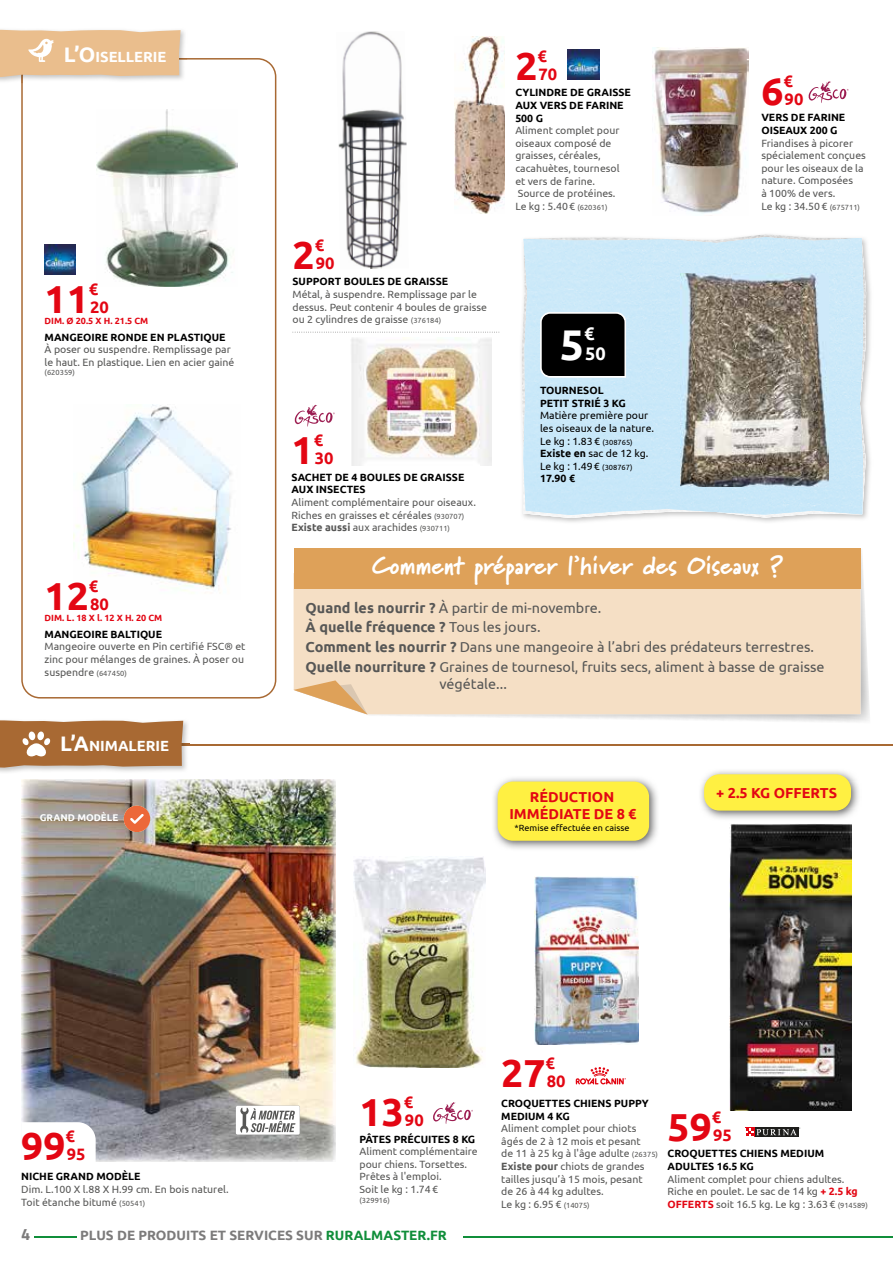
<style>
.page{position:relative;width:893px;height:1263px;background:#fff}
.page>*{position:absolute;margin:0;border:0;box-sizing:border-box;transform-origin:0 0}
.t1{font:700 42.9px "Ubuntu";color:#fff}
.t2{font:700 39px "Ubuntu";color:#e30613}
.t3{font:900 25.2px "Marydale";color:#fff}
.t4{font:700 18.15px/19.8px "Ubuntu";color:#fff}
.t5{font:700 16.5px/18px "Ubuntu";color:#e30613}
.t6{font:700 16.5px "Titillium Web";color:#7c7b7b}
.t7{font:700 14.7px "Ubuntu";color:#fff}
.t8{font:14.4px/19.6px "Ubuntu";color:#575756}
.t9{font:700 14.4px/16.2px "Ubuntu";color:#e30613;text-align:center}
.t10{font:700 13.5px "Ubuntu";color:#7c7b7b}
.t11{font:10.5px/12.6px "Ubuntu";color:#575756}
.t12{font:700 10.5px/12.6px "Ubuntu";color:#000}
.t13{font:10.5px/12.6px "Ubuntu";color:#000}
.t14{font:700 9.75px "Ubuntu";color:#fff}
.t15{font:700 9px "Ubuntu";color:#e30613}
.t16{font:9px "Ubuntu";color:#000}
.t17{font:7.5px "Ubuntu";color:#575756}
.s1{font-size:21px}
.s2{font-size:7.5px}
.s3{font-weight:700}
.s4{font-weight:700;color:#e30613}
.s5{color:#108e3a}
</style>
<div class="page">
<hr style="left:463px;top:1236px;width:429px;height:1px;background:#108e3a">
<hr style="left:34px;top:1236px;width:43px;height:1px;background:#108e3a">
<hr style="left:35px;top:744px;width:858px;height:1px;background:#a86933">
<svg style="left:21px;top:58px;width:255px;height:640px"></svg>
<img style="left:0;top:720px;width:190px;height:52px">
<svg style="left:0;top:720px;width:183px;height:48px;background:#af7747"></svg>
<img style="left:97px;top:109px;width:140px;height:178px">
<img style="left:338px;top:31px;width:69px;height:238px">
<img style="left:454px;top:37px;width:51px;height:177px">
<img style="left:652px;top:47px;width:97px;height:167px">
<img style="left:45px;top:244px;width:31px;height:30px">
<img style="left:568px;top:49px;width:31px;height:31px">
<img style="left:74px;top:404px;width:167px;height:196px">
<img style="left:521px;top:243px;width:350px;height:279px">
<img style="left:522px;top:234px;width:344px;height:284px">
<div style="left:523px;top:237px;width:340px;height:278px;background:#cae8f9"></div>
<img style="left:681px;top:273px;width:148px;height:214px">
<img style="left:351px;top:337px;width:141px;height:129px">
<svg style="left:294px;top:405px;width:41px;height:22px"></svg>
<svg style="left:808px;top:81px;width:41px;height:22px"></svg>
<svg style="left:292px;top:332px;width:207px;height:1px"></svg>
<img style="left:22px;top:779px;width:314px;height:383px">
<img style="left:353px;top:857px;width:133px;height:210px">
<img style="left:534px;top:877px;width:105px;height:168px">
<img style="left:730px;top:824px;width:121px;height:286px">
<img style="left:494px;top:778px;width:163px;height:71px">
<div style="left:498px;top:781px;width:151px;height:60px;background:#fff042;border-radius:15px"></div>
<img style="left:701px;top:771px;width:158px;height:48px">
<div style="left:704px;top:774px;width:147px;height:37px;background:#fff042;border-radius:15px"></div>
<div style="left:755px;top:1127px;width:43px;height:10px;background:#1e1e1c"></div>
<svg style="left:746px;top:1127px;width:54px;height:9px"></svg>
<svg style="left:576px;top:1067px;width:50px;height:17px"></svg>
<svg style="left:433px;top:1102px;width:40px;height:22px"></svg>
<svg style="left:22px;top:1122px;width:74px;height:40px"></svg>
<svg style="left:540px;top:312px;width:86px;height:65px;background:#151515"></svg>
<svg style="left:236px;top:1105px;width:64px;height:30px"></svg>
<img style="left:368px;top:548px;width:502px;height:174px">
<div style="left:293px;top:573px;width:567px;height:141px;background:#f5dfc5"></div>
<svg style="left:293px;top:680px;width:75px;height:35px"></svg>
<div style="left:294px;top:548px;width:566px;height:41px;background:#dea159"></div>
<img style="left:0;top:29px;width:185px;height:52px">
<img style="left:21px;top:58px;width:166px;height:25px">
<svg style="left:0;top:30px;width:181px;height:47px;background:#e9c194"></svg>
<svg style="left:124px;top:805px;width:26px;height:27px"></svg>
<h3 class="t7" style="left:64px;top:48px;width:104px"><span class="s1">L’</span><span class="s1">O</span>ISELLERIE</h3>
<h2 class="t2" style="left:45px;top:276px;width:46px">11</h2>
<h3 class="t5" style="left:89px;top:280px;width:21px">€<br>20</h3>
<p class="t15" style="left:45px;top:315px;width:105px">DIM. Ø 20.5 X H. 21.5 CM</p>
<p class="t12" style="left:45px;top:330px;width:182px">MANGEOIRE RONDE EN PLASTIQUE</p>
<p class="t11" style="left:45px;top:343px;width:191px">À poser ou suspendre. Remplissage par le haut. En plastique. Lien en acier gainé</p>
<p class="t17" style="left:45px;top:368px;width:32px">(620359)</p>
<h2 class="t2" style="left:45px;top:573px;width:46px">12</h2>
<h3 class="t5" style="left:89px;top:577px;width:21px">€<br>80</h3>
<p class="t15" style="left:45px;top:612px;width:119px">DIM. L. 18 X l. 12 X H. 20 CM</p>
<p class="t12" style="left:45px;top:627px;width:119px">MANGEOIRE BALTIQUE</p>
<p class="t11" style="left:45px;top:640px;width:202px">Mangeoire ouverte en Pin certifié FSC® et zinc pour mélanges de graines. À poser ou suspendre <span class="s2">(647450)</span></p>
<h3 class="t7" style="left:60px;top:737px;width:110px"><span class="s1">L’</span><span class="s1">A</span>NIMALERIE</h3>
<p class="t14" style="left:40px;top:812px;width:80px">GRAND MODÈLE</p>
<h2 class="t2" style="left:292px;top:231px;width:24px">2</h2>
<h3 class="t5" style="left:315px;top:236px;width:21px">€<br>90</h3>
<p class="t12" style="left:292px;top:275px;width:157px">SUPPORT BOULES DE GRAISSE</p>
<p class="t11" style="left:292px;top:288px;width:196px">Métal, à suspendre. Remplissage par le dessus. Peut contenir 4 boules de graisse ou 2 cylindres de graisse <span class="s2">(376184)</span></p>
<h2 class="t2" style="left:292px;top:427px;width:24px">1</h2>
<h3 class="t5" style="left:314px;top:431px;width:21px">€<br>30</h3>
<p class="t12" style="left:292px;top:471px;width:174px">SACHET DE 4 BOULES DE GRAISSE<br>AUX INSECTES</p>
<p class="t11" style="left:292px;top:496px;width:186px">Aliment complémentaire pour oiseaux.<br>Riches en graisses et céréales <span class="s2">(930707)<br></span><span class="s3">Existe aussi</span> aux arachides <span class="s2">(930711)</span></p>
<h2 class="t2" style="left:515px;top:42px;width:24px">2</h2>
<h3 class="t5" style="left:537px;top:47px;width:21px">€<br>70</h3>
<p class="t12" style="left:515px;top:86px;width:117px">CYLINDRE DE GRAISSE<br>AUX VERS DE FARINE<br>500 G</p>
<p class="t11" style="left:515px;top:124px;width:106px">Aliment complet pour oiseaux composé de graisses, céréales, cacahuètes, tournesol et vers de farine.<br>Source de protéines.<br>Le kg : 5.40€ <span class="s2">(620361)</span></p>
<h1 class="t1" style="left:560px;top:319px;width:26px">5</h1>
<h3 class="t4" style="left:584px;top:324px;width:23px">€<br>50</h3>
<p class="t12" style="left:540px;top:384px;width:87px">TOURNESOL<br>PETIT STRIÉ 3 KG</p>
<p class="t13" style="left:540px;top:409px;width:116px">Matière première pour les oiseaux de la nature.<br>Le kg : 1.83 € <span class="s2">(308765)<br></span><span class="s3">Existe en</span> sac de 12 kg.<br>Le kg : 1.49 € <span class="s2">(308767)<br></span><span class="s3">17.90 €</span></p>
<h2 class="t2" style="left:761px;top:67px;width:24px">6</h2>
<h3 class="t5" style="left:783px;top:72px;width:21px">€<br>90</h3>
<p class="t12" style="left:761px;top:111px;width:85px">VERS DE FARINE<br>OISEAUX 200 G</p>
<p class="t11" style="left:761px;top:136px;width:106px">Friandises à picorer spécialement conçues pour les oiseaux de la nature. Composées<br>à 100% de vers.<br>Le kg : 34.50 € <span class="s2">(675711)</span></p>
<h3 class="t3" style="left:372px;top:550px;width:413px">Comment préparer l’hiver des Oiseaux ?</h3>
<p class="t8" style="left:306px;top:597px;width:520px"><span class="s3">Quand les nourrir ?</span> À partir de mi-novembre.<br><span class="s3">À quelle fréquence ?</span> Tous les jours.<br><span class="s3">Comment les nourrir ?</span> Dans une mangeoire à l’abri des prédateurs terrestres.<br><span class="s3">Quelle nourriture ?</span> Graines de tournesol, fruits secs, aliment à basse de graisse</p>
<h3 class="t8" style="left:439px;top:673px;width:69px">végétale...</h3>
<h3 class="t9" style="left:509px;top:789px;width:129px">RÉDUCTION<br>IMMÉDIATE DE 8 €</h3>
<p class="t16" style="left:515px;top:822px;width:116px">*Remise effectuée en caisse</p>
<h3 class="t9" style="left:716px;top:785px;width:122px">+ 2.5 KG OFFERTS</h3>
<h2 class="t2" style="left:21px;top:1123px;width:46px">99</h2>
<h3 class="t5" style="left:66px;top:1127px;width:21px">€<br>95</h3>
<p class="t12" style="left:21px;top:1170px;width:121px">NICHE GRAND MODÈLE</p>
<p class="t11" style="left:21px;top:1182px;width:209px">Dim. L.100 X l.88 X H.99 cm. En bois naturel.<br>Toit étanche bitumé <span class="s2">(50541)</span></p>
<h2 class="t2" style="left:360px;top:1088px;width:46px">13</h2>
<h3 class="t5" style="left:404px;top:1093px;width:21px">€<br>90</h3>
<p class="t12" style="left:360px;top:1132px;width:117px">PÂTES PRÉCUITES 8 KG</p>
<p class="t11" style="left:360px;top:1145px;width:120px">Aliment complémentaire pour chiens. Torsettes.<br>Prêtes à l'emploi.<br>Soit le kg : 1.74 €</p>
<p class="t17" style="left:360px;top:1195px;width:32px">(329916)</p>
<h2 class="t2" style="left:501px;top:1049px;width:46px">27</h2>
<h3 class="t5" style="left:546px;top:1054px;width:21px">€<br>80</h3>
<p class="t12" style="left:501px;top:1097px;width:149px">CROQUETTES CHIENS PUPPY<br>MEDIUM 4 KG</p>
<p class="t11" style="left:501px;top:1122px;width:158px">Aliment complet pour chiots âgés de 2 à 12 mois et pesant<br>de 11 à 25 kg à l'âge adulte <span class="s2">(26375)<br></span><span class="s3">Existe pour</span> chiots de grandes tailles jusqu’à 15 mois, pesant<br>de 26 à 44 kg adultes.<br>Le kg : 6.95 € <span class="s2">(14075)</span></p>
<h2 class="t2" style="left:668px;top:1103px;width:46px">59</h2>
<h3 class="t5" style="left:712px;top:1107px;width:21px">€<br>95</h3>
<p class="t12" style="left:668px;top:1147px;width:158px">CROQUETTES CHIENS MEDIUM<br>ADULTES 16.5 KG</p>
<p class="t11" style="left:668px;top:1172px;width:202px">Aliment complet pour chiens adultes.<br>Riche en poulet. Le sac de 14 kg <span class="s4">+ 2.5 kg<br>OFFERTS</span> soit 16.5 kg. Le kg : 3.63 € <span class="s2">(914589)</span></p>
<h3 class="t6" style="left:21px;top:1222px;width:11px">4</h3>
<p class="t10" style="left:80px;top:1227px;width:368px">PLUS DE PRODUITS ET SERVICES SUR <span class="s5">RURALMASTER.FR</span></p>
</div>
